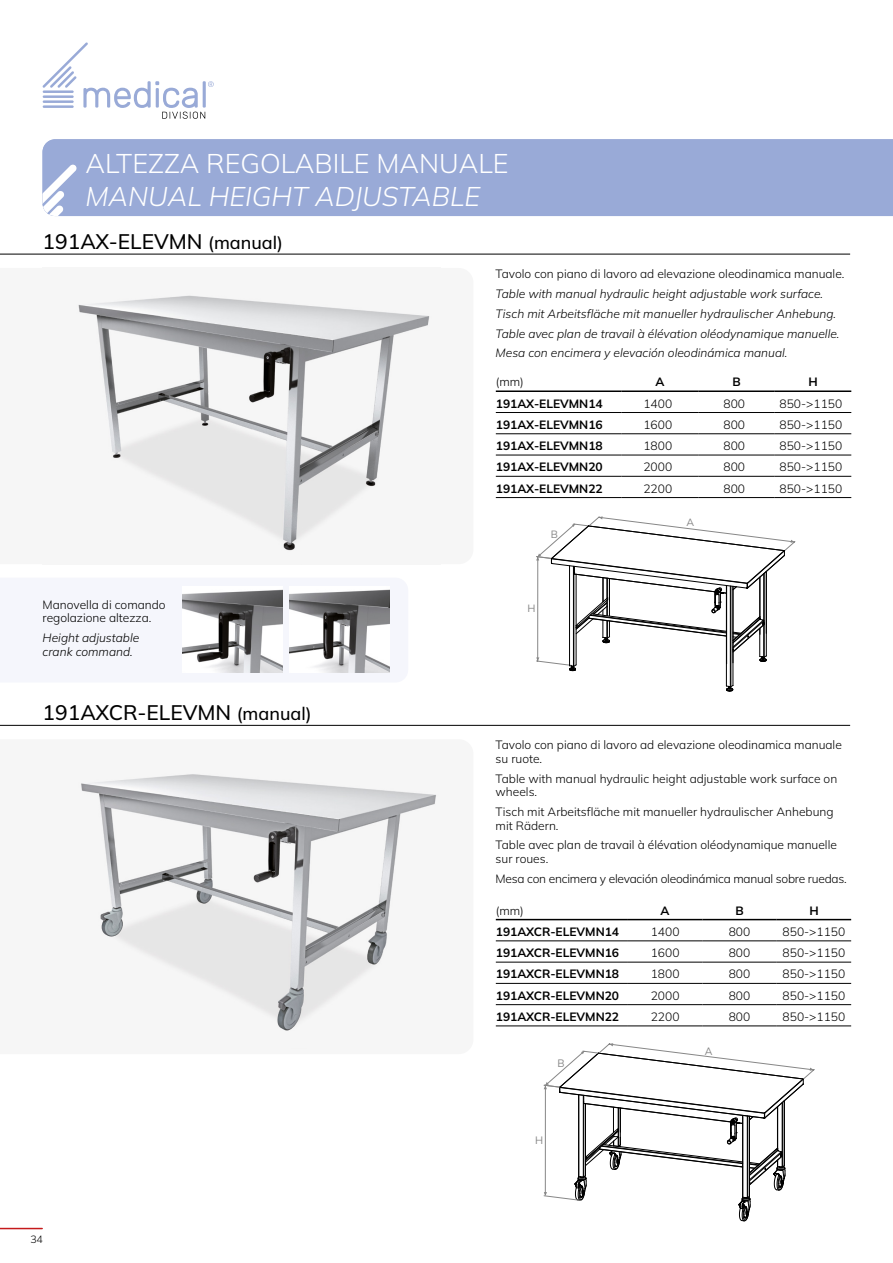
<style>
.page{position:relative;width:893px;height:1263px;background:#fff}
.page>*{position:absolute;margin:0;border:0;box-sizing:border-box;transform-origin:0 0}
.t1{font:italic 300 27px "Mulish";color:#fff}
.t2{font:300 27px "Mulish";color:#fff}
.t3{font:500 21px "Mulish";color:#000}
.t4{font:300 12px/13.5px "Mulish";color:#000}
.t5{font:italic 300 12px/20px "Mulish";color:#000}
.t6{font:700 12px "Mulish";color:#000}
.t7{font:300 12px "Mulish";letter-spacing:-.02em;color:#000}
.t8{font:10.5px "Mulish";color:#878787}
.t9{font:300 10.5px "Mulish";color:#000}
.s1{font-size:18px}
</style>
<div class="page">
<hr style="left:0;top:1228px;width:42px;height:1px;background:#c51a1b">
<svg style="left:43px;top:42px;width:171px;height:77px"></svg>
<img style="left:80px;top:774px;width:357px;height:257px">
<hr style="left:628px;top:919px;width:74px;height:1px;background:#000">
<hr style="left:702px;top:919px;width:75px;height:1px;background:#000">
<hr style="left:777px;top:919px;width:74px;height:1px;background:#000">
<hr style="left:496px;top:919px;width:132px;height:1px;background:#000">
<hr style="left:628px;top:940px;width:74px;height:1px;background:#000">
<hr style="left:702px;top:940px;width:75px;height:1px;background:#000">
<hr style="left:777px;top:940px;width:74px;height:1px;background:#000">
<hr style="left:628px;top:962px;width:74px;height:1px;background:#000">
<hr style="left:702px;top:962px;width:75px;height:1px;background:#000">
<hr style="left:777px;top:962px;width:74px;height:1px;background:#000">
<hr style="left:628px;top:983px;width:74px;height:1px;background:#000">
<hr style="left:702px;top:983px;width:75px;height:1px;background:#000">
<hr style="left:777px;top:983px;width:74px;height:1px;background:#000">
<hr style="left:628px;top:1004px;width:74px;height:1px;background:#000">
<hr style="left:702px;top:1004px;width:75px;height:1px;background:#000">
<hr style="left:777px;top:1004px;width:74px;height:1px;background:#000">
<hr style="left:628px;top:1026px;width:74px;height:1px;background:#000">
<hr style="left:702px;top:1026px;width:75px;height:1px;background:#000">
<hr style="left:777px;top:1026px;width:74px;height:1px;background:#000">
<hr style="left:496px;top:940px;width:132px;height:1px;background:#000">
<hr style="left:496px;top:962px;width:132px;height:1px;background:#000">
<hr style="left:496px;top:983px;width:132px;height:1px;background:#000">
<hr style="left:496px;top:1004px;width:132px;height:1px;background:#000">
<hr style="left:496px;top:1026px;width:132px;height:1px;background:#000">
<hr style="left:0;top:725px;width:850px;height:1px;background:#000">
<svg style="left:544px;top:1043px;width:271px;height:178px"></svg>
<hr style="left:622px;top:412px;width:76px;height:1px;background:#000">
<hr style="left:698px;top:412px;width:77px;height:1px;background:#000">
<hr style="left:775px;top:412px;width:76px;height:1px;background:#000">
<hr style="left:622px;top:433px;width:76px;height:1px;background:#000">
<hr style="left:698px;top:433px;width:77px;height:1px;background:#000">
<hr style="left:775px;top:433px;width:76px;height:1px;background:#000">
<hr style="left:622px;top:455px;width:76px;height:1px;background:#000">
<hr style="left:698px;top:455px;width:77px;height:1px;background:#000">
<hr style="left:775px;top:455px;width:76px;height:1px;background:#000">
<hr style="left:622px;top:476px;width:76px;height:1px;background:#000">
<hr style="left:698px;top:476px;width:77px;height:1px;background:#000">
<hr style="left:775px;top:476px;width:76px;height:1px;background:#000">
<hr style="left:496px;top:390px;width:126px;height:2px;background:#000">
<hr style="left:622px;top:390px;width:76px;height:2px;background:#000">
<hr style="left:698px;top:390px;width:77px;height:2px;background:#000">
<hr style="left:775px;top:390px;width:76px;height:2px;background:#000">
<hr style="left:622px;top:497px;width:76px;height:1px;background:#000">
<hr style="left:698px;top:497px;width:77px;height:1px;background:#000">
<hr style="left:775px;top:497px;width:76px;height:1px;background:#000">
<hr style="left:496px;top:412px;width:126px;height:1px;background:#000">
<hr style="left:496px;top:433px;width:126px;height:1px;background:#000">
<hr style="left:496px;top:455px;width:126px;height:1px;background:#000">
<hr style="left:496px;top:476px;width:126px;height:1px;background:#000">
<hr style="left:496px;top:497px;width:126px;height:1px;background:#000">
<img style="left:78px;top:295px;width:352px;height:256px">
<hr style="left:0;top:254px;width:850px;height:1px;background:#000">
<hr style="left:731px;top:586px;width:1px;height:100px;background:#000">
<hr style="left:730px;top:586px;width:1px;height:100px;background:#000">
<hr style="left:733px;top:586px;width:1px;height:99px;background:#000">
<hr style="left:726px;top:585px;width:1px;height:101px;background:#000">
<svg style="left:726px;top:685px;width:8px;height:6px"></svg>
<svg style="left:536px;top:516px;width:259px;height:155px"></svg>
<div style="left:43px;top:139px;width:850px;height:77px;background:#99aad7"></div>
<svg style="left:43px;top:164px;width:34px;height:52px"></svg>
<img style="left:290px;top:589px;width:100px;height:84px">
<img style="left:183px;top:589px;width:100px;height:84px">
<h1 class="t2" style="left:206px;top:144px;width:76px">FISSA</h1>
<h1 class="t1" style="left:85px;top:177px;width:183px">FIXED HEIGHT</h1>
<h1 class="t2" style="left:85px;top:145px;width:425px">ALTEZZA REGOLABILE MANUALE</h1>
<h1 class="t1" style="left:85px;top:178px;width:396px">MANUAL HEIGHT ADJUSTABLE</h1>
<h2 class="t3" style="left:43px;top:227px;width:242px">191AX-ELEVMN <span class="s1">(manual)</span></h2>
<p class="t4" style="left:496px;top:267px;width:350px">Tavolo con piano di lavoro ad elevazione oleodinamica manuale.</p>
<p class="t5" style="left:496px;top:283px;width:345px">Table with manual hydraulic height adjustable work surface.<br>Tisch mit Arbeitsfläche mit manueller hydraulischer Anhebung.<br>Table avec plan de travail à élévation oléodynamique manuelle.<br>Mesa con encimera y elevación oleodinámica manual.</p>
<p class="t4" style="left:496px;top:375px;width:30px">(mm)</p>
<p class="t6" style="left:655px;top:374px;width:10px">A</p>
<p class="t6" style="left:732px;top:374px;width:10px">B</p>
<p class="t6" style="left:808px;top:374px;width:11px">H</p>
<p class="t6" style="left:496px;top:395px;width:108px">191AX-ELEVMN14</p>
<p class="t4" style="left:643px;top:396px;width:30px">1400</p>
<p class="t4" style="left:724px;top:396px;width:23px">800</p>
<p class="t4" style="left:780px;top:396px;width:64px">850-&gt;1150</p>
<p class="t6" style="left:496px;top:416px;width:108px">191AX-ELEVMN16</p>
<p class="t4" style="left:643px;top:417px;width:30px">1600</p>
<p class="t4" style="left:724px;top:417px;width:23px">800</p>
<p class="t4" style="left:780px;top:417px;width:64px">850-&gt;1150</p>
<p class="t6" style="left:496px;top:438px;width:108px">191AX-ELEVMN18</p>
<p class="t4" style="left:643px;top:439px;width:30px">1800</p>
<p class="t4" style="left:724px;top:439px;width:23px">800</p>
<p class="t4" style="left:780px;top:439px;width:64px">850-&gt;1150</p>
<p class="t6" style="left:496px;top:459px;width:108px">191AX-ELEVMN20</p>
<p class="t4" style="left:643px;top:460px;width:30px">2000</p>
<p class="t4" style="left:724px;top:460px;width:23px">800</p>
<p class="t4" style="left:780px;top:460px;width:64px">850-&gt;1150</p>
<p class="t6" style="left:496px;top:480px;width:108px">191AX-ELEVMN22</p>
<p class="t4" style="left:643px;top:481px;width:30px">2200</p>
<p class="t4" style="left:724px;top:481px;width:23px">800</p>
<p class="t4" style="left:780px;top:481px;width:64px">850-&gt;1150</p>
<p class="t8" style="left:551px;top:527px;width:9px">B</p>
<p class="t8" style="left:686px;top:515px;width:9px">A</p>
<p class="t4" style="left:43px;top:597px;width:124px">Manovella di comando</p>
<p class="t8" style="left:527px;top:601px;width:10px">H</p>
<p class="t4" style="left:43px;top:611px;width:110px">regolazione altezza.</p>
<p class="t5" style="left:43px;top:631px;width:98px;line-height:13.5px">Height adjustable crank command.</p>
<h2 class="t3" style="left:43px;top:698px;width:271px">191AXCR-ELEVMN <span class="s1">(manual)</span></h2>
<p class="t9" style="left:30px;top:1231px;width:14px">34</p>
<p class="t4" style="left:496px;top:738px;width:348px">Tavolo con piano di lavoro ad elevazione oleodinamica manuale su ruote.</p>
<p class="t4" style="left:496px;top:771px;width:343px">Table with manual hydraulic height adjustable work surface on wheels.</p>
<p class="t4" style="left:496px;top:805px;width:340px">Tisch mit Arbeitsfläche mit manueller hydraulischer Anhebung mit Rädern.</p>
<p class="t4" style="left:496px;top:838px;width:343px">Table avec plan de travail à élévation oléodynamique manuelle sur roues.</p>
<p class="t7" style="left:496px;top:870px;width:353px">Mesa con encimera y elevación oleodinámica manual sobre ruedas.</p>
<p class="t4" style="left:496px;top:903px;width:30px">(mm)</p>
<p class="t6" style="left:661px;top:902px;width:10px">A</p>
<p class="t6" style="left:735px;top:902px;width:10px">B</p>
<p class="t6" style="left:809px;top:902px;width:11px">H</p>
<p class="t6" style="left:496px;top:923px;width:125px">191AXCR-ELEVMN14</p>
<p class="t4" style="left:651px;top:924px;width:30px">1400</p>
<p class="t4" style="left:729px;top:924px;width:23px">800</p>
<p class="t4" style="left:783px;top:924px;width:64px">850-&gt;1150</p>
<p class="t6" style="left:496px;top:945px;width:125px">191AXCR-ELEVMN16</p>
<p class="t4" style="left:651px;top:946px;width:30px">1600</p>
<p class="t4" style="left:729px;top:946px;width:23px">800</p>
<p class="t4" style="left:783px;top:946px;width:64px">850-&gt;1150</p>
<p class="t6" style="left:496px;top:966px;width:125px">191AXCR-ELEVMN18</p>
<p class="t4" style="left:651px;top:967px;width:30px">1800</p>
<p class="t4" style="left:729px;top:967px;width:23px">800</p>
<p class="t4" style="left:783px;top:967px;width:64px">850-&gt;1150</p>
<p class="t6" style="left:496px;top:987px;width:125px">191AXCR-ELEVMN20</p>
<p class="t4" style="left:651px;top:988px;width:30px">2000</p>
<p class="t4" style="left:729px;top:988px;width:23px">800</p>
<p class="t4" style="left:783px;top:988px;width:64px">850-&gt;1150</p>
<p class="t6" style="left:496px;top:1008px;width:125px">191AXCR-ELEVMN22</p>
<p class="t4" style="left:651px;top:1010px;width:30px">2200</p>
<p class="t4" style="left:729px;top:1010px;width:23px">800</p>
<p class="t4" style="left:783px;top:1010px;width:64px">850-&gt;1150</p>
<p class="t8" style="left:557px;top:1055px;width:9px">B</p>
<p class="t8" style="left:535px;top:1132px;width:10px">H</p>
<p class="t8" style="left:705px;top:1043px;width:9px">A</p>
</div>
